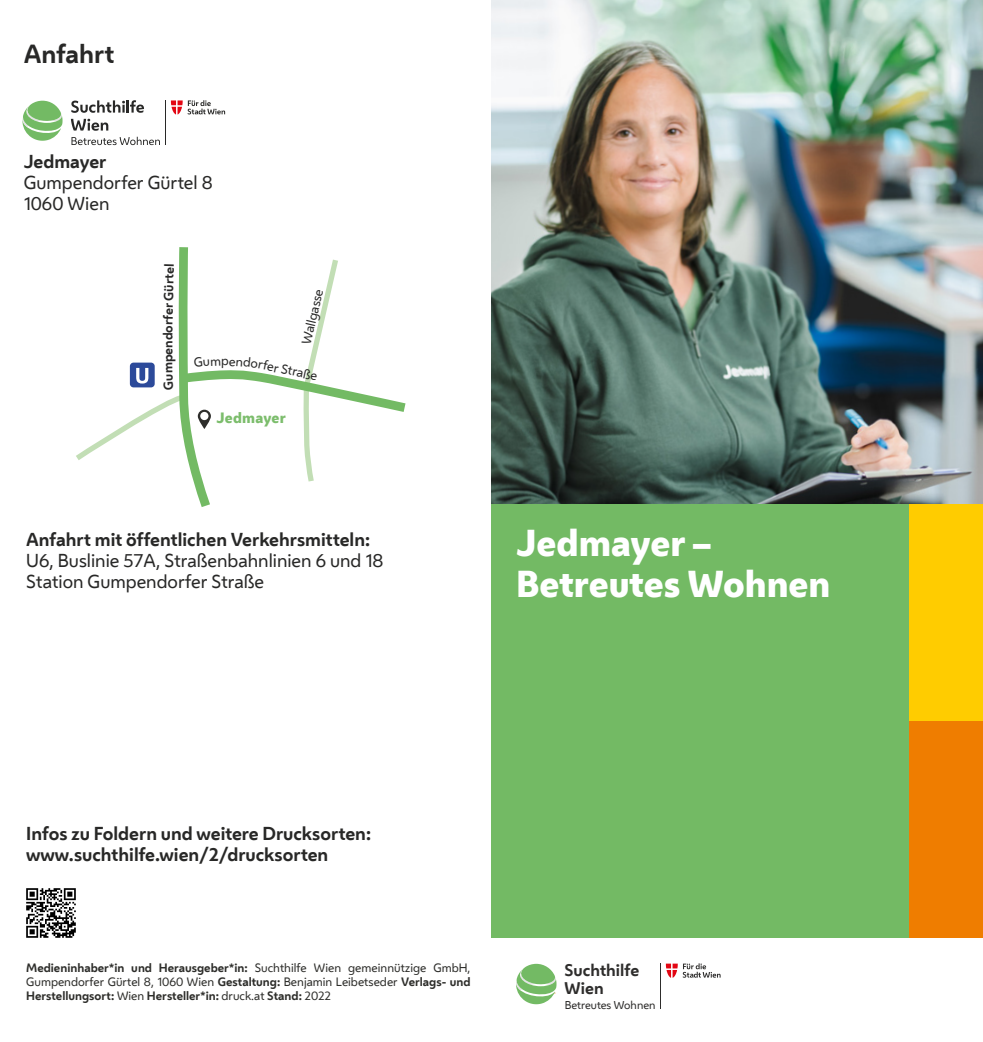
<style>
.page{position:relative;width:983px;height:1042px;background:#fff}
.page>*{position:absolute;margin:0;border:0;box-sizing:border-box;transform-origin:0 0}
.t1{font:800 35px/40.8px "Wiener Melange";color:#fff}
.t2{font:700 24.5px "Wiener Melange";color:#282827}
.t3{font:700 17.5px/21px "Wiener Melange";color:#282827}
.t4{font:17.5px/21px "Wiener Melange";color:#282827}
.t5{font:700 15.75px/18.2px "Wiener Melange";color:#2e2d2c}
.t6{font:800 14px "Wiener Melange";letter-spacing:.015em;color:#7cbd6c}
.t7{font:12.25px "Wiener Melange";color:#282827}
.t8{font:700 12.25px "Wiener Melange";color:#282827}
.t9{font:11.38px/14px "Wiener Melange";color:#2e2e2b;text-align:justify}
.t10{font:10.67px "Wiener Melange";color:#2e2d2c}
.s1{font-weight:700}
</style>
<div class="page">
<img style="left:491px;top:0;width:491px;height:504px">
<div style="left:491px;top:504px;width:491px;height:434px;background:#73ba64"></div>
<div style="left:909px;top:504px;width:73px;height:217px;background:#fc0"></div>
<div style="left:909px;top:721px;width:73px;height:217px;background:#ef7d00"></div>
<svg style="left:26px;top:888px;width:50px;height:50px"></svg>
<svg style="left:665px;top:963px;width:55px;height:15px"></svg>
<hr style="left:660px;top:963px;width:1px;height:45px;background:#2e2d2c">
<svg style="left:516px;top:964px;width:40px;height:40px"></svg>
<svg style="left:71px;top:100px;width:73px;height:13px"></svg>
<svg style="left:71px;top:119px;width:37px;height:12px"></svg>
<svg style="left:71px;top:137px;width:89px;height:8px"></svg>
<svg style="left:171px;top:100px;width:54px;height:15px"></svg>
<hr style="left:165px;top:100px;width:1px;height:45px;background:#282827">
<svg style="left:22px;top:101px;width:41px;height:40px"></svg>
<svg style="left:76px;top:247px;width:330px;height:260px"></svg>
<h2 class="t2" style="left:24px;top:37px;width:92px">Anfahrt</h2>
<h3 class="t3" style="left:24px;top:151px;width:84px">Jedmayer</h3>
<h3 class="t4" style="left:24px;top:172px;width:190px">Gumpendorfer Gürtel 8<br>1060 Wien</h3>
<p class="t8" style="left:160px;top:291px;width:29px;rotate:-88deg">ürtel</p>
<p class="t8" style="left:159px;top:332px;width:42px;rotate:-89deg">orfer G</p>
<p class="t8" style="left:159px;top:355px;width:24px;rotate:-90deg">end</p>
<p class="t7" style="left:298px;top:342px;width:58px;rotate:-77deg">Wallgasse</p>
<p class="t7" style="left:221px;top:353px;width:9px">p</p>
<p class="t7" style="left:265px;top:357px;width:57px;rotate:12deg">fer Straße</p>
<p class="t6" style="left:216px;top:408px;width:71px">Jedmayer</p>
<h3 class="t3" style="left:26px;top:529px;width:345px">Anfahrt mit öffentlichen Verkehrsmitteln:</h3>
<h3 class="t4" style="left:26px;top:550px;width:358px">U6, Buslinie 57A, Straßenbahnlinien 6 und 18<br>Station Gumpendorfer Straße</h3>
<h3 class="t3" style="left:26px;top:823px;width:346px">Infos zu Foldern und weitere Drucksorten: www.suchthilfe.wien/2/drucksorten</h3>
<h1 class="t1" style="left:516px;top:522px;width:316px">Jedmayer –<br>Betreutes Wohnen</h1>
<p class="t9" style="left:26px;top:961px;width:445px"><span class="s1">Medieninhaber*in und Herausgeber*in:</span> Suchthilfe Wien gemeinnützige GmbH, Gumpendorfer Gürtel 8, 1060 Wien <span class="s1">Gestaltung:</span> Benjamin Leibetseder <span class="s1">Verlags- und Herstellungsort:</span> Wien <span class="s1">Hersteller*in:</span> druck.at <span class="s1">Stand:</span> 2022</p>
<h3 class="t5" style="left:564px;top:961px;width:76px">Suchthilfe<br>Wien</h3>
<p class="t10" style="left:564px;top:997px;width:92px">Betreutes Wohnen</p>
</div>
